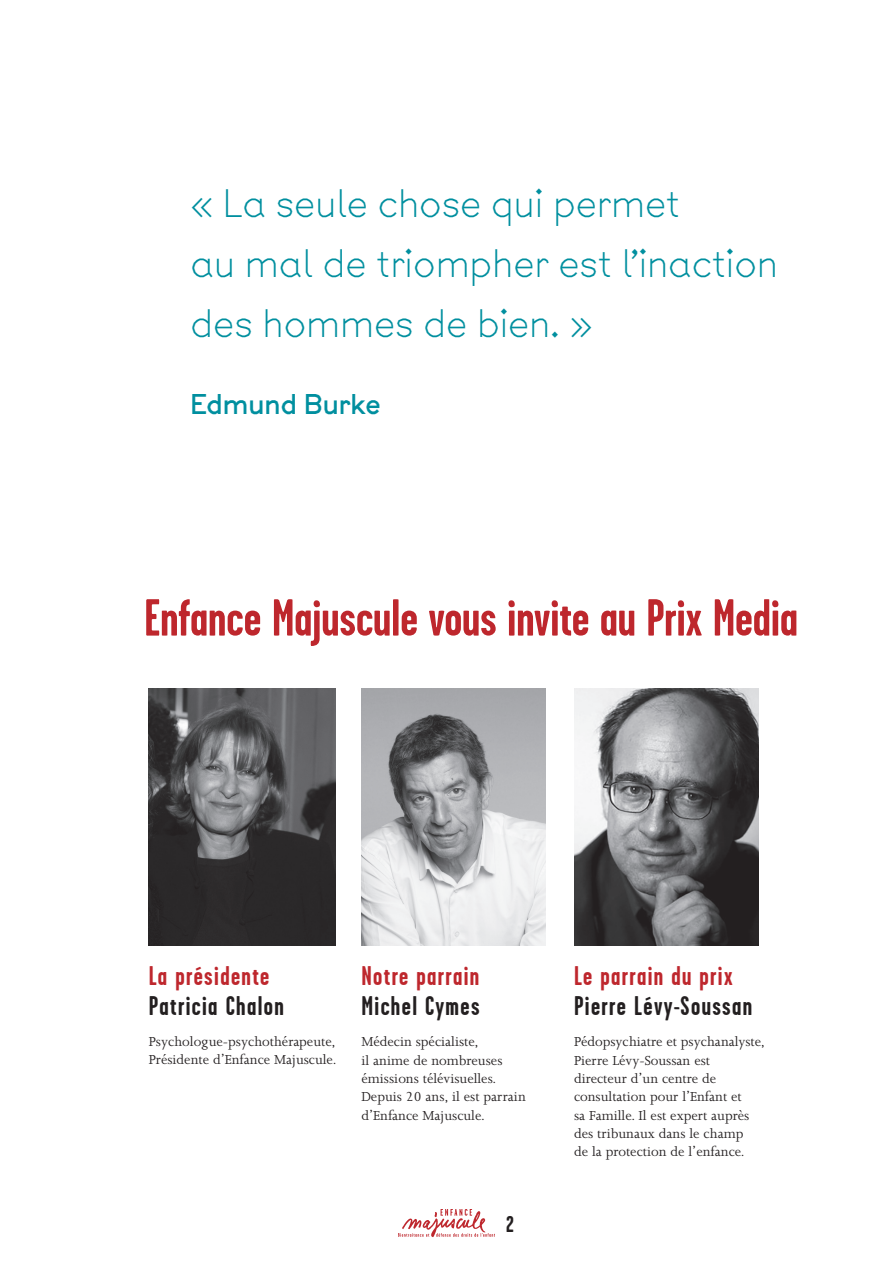
<style>
.page{position:relative;width:893px;height:1263px;background:#fff}
.page>*{position:absolute;margin:0;border:0;box-sizing:border-box;transform-origin:0 0}
.t1{font:700 52.05px "Garage Gothic";color:#be272d}
.t2{font:300 37.35px/59.7px "Btp";color:#008f9f}
.t3{font:700 27px "Garage Gothic";letter-spacing:.05em;color:#231f20}
.t4{font:700 27px "Garage Gothic";letter-spacing:.05em;color:#be272d}
.t5{font:26.85px "Btp";color:#008f9f}
.t6{font:700 22.95px "Garage Gothic";color:#231f20}
.t7{font:15px/18.3px "Joanna";color:#231f20}
</style>
<div class="page">
<svg style="left:398px;top:1209px;width:97px;height:28px"></svg>
<img style="left:149px;top:689px;width:187px;height:256px">
<img style="left:361px;top:689px;width:185px;height:256px">
<img style="left:574px;top:689px;width:184px;height:256px">
<h2 class="t2" style="left:191px;top:173px;width:589px">« La seule chose qui permet<br>au mal de triompher est l’inaction des hommes de bien. »</h2>
<h3 class="t5" style="left:191px;top:384px;width:191px">Edmund Burke</h3>
<h1 class="t1" style="left:144px;top:590px;width:655px">Enfance Majuscule vous invite au Prix Media</h1>
<h3 class="t4" style="left:149px;top:961px;width:122px">La présidente</h3>
<h3 class="t3" style="left:149px;top:992px;width:137px">Patricia Chalon</h3>
<p class="t7" style="left:149px;top:1033px;width:189px">Psychologue-psychothérapeute,<br>Présidente d’Enfance Majuscule.</p>
<h3 class="t4" style="left:361px;top:961px;width:119px">Notre parrain</h3>
<h3 class="t3" style="left:361px;top:992px;width:120px">Michel Cymes</h3>
<p class="t7" style="left:361px;top:1033px;width:166px">Médecin spécialiste,<br>il anime de nombreuses émissions télévisuelles.<br>Depuis 20 ans, il est parrain d’Enfance Majuscule.</p>
<h3 class="t6" style="left:506px;top:1211px;width:9px">2</h3>
<h3 class="t4" style="left:574px;top:961px;width:160px">Le parrain du prix</h3>
<h3 class="t3" style="left:574px;top:992px;width:180px">Pierre Lévy-Soussan</h3>
<p class="t7" style="left:574px;top:1033px;width:193px">Pédopsychiatre et psychanalyste,<br>Pierre Lévy-Soussan est directeur d’un centre de consultation pour l’Enfant et<br>sa Famille. Il est expert auprès des tribunaux dans le champ<br>de la protection de l’enfance.</p>
</div>
